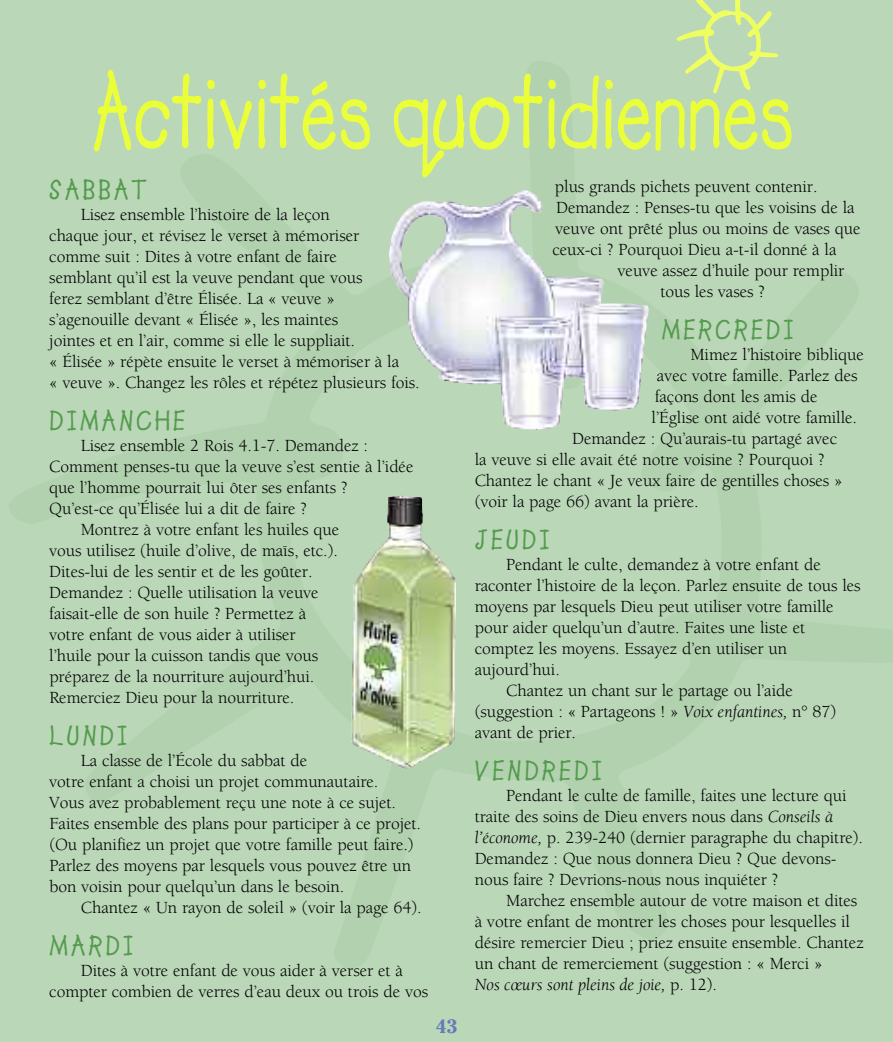
<style>
.page{position:relative;width:893px;height:1042px;background:#bad7b8}
.page>*{position:absolute;margin:0;border:0;box-sizing:border-box;transform-origin:0 0}
.t1{font:105px "Lemonade ICG Bold";color:#ebff38;scale:.75 1}
.t2{font:28px "Lemonade ICG Bold";letter-spacing:.1em;color:#549b4d}
.t3{font:700 19.25px "Cheltenham";color:#657cb8}
.t4{font:17.5px/21px "Berkeley";letter-spacing:-.005em;color:#000}
.s1{font-style:italic}
</style>
<div class="page">
<svg style="left:389px;top:93px;width:326px;height:337px"></svg>
<svg style="left:677px;top:0;width:101px;height:93px"></svg>
<img style="left:351px;top:495px;width:105px;height:274px">
<img style="left:511px;top:194px;width:118px;height:110px">
<h1 class="t1" style="left:92px;top:49px;width:938px">Activités quotidiennes</h1>
<h2 class="t2" style="left:49px;top:173px;width:100px">SABBAT</h2>
<p class="t4" style="left:49px;top:205px;width:372px;text-indent:32px">Lisez ensemble l’histoire de la leçon<br>chaque jour, et révisez le verset à mémoriser<br>comme suit : Dites à votre enfant de faire<br>semblant qu’il est la veuve pendant que vous<br>ferez semblant d’être Élisée. La « veuve »<br>s’agenouille devant « Élisée », les maintes<br>jointes et en l’air, comme si elle le suppliait.<br>« Élisée » répète ensuite le verset à mémoriser à la<br>« veuve ». Changez les rôles et répétez plusieurs fois.</p>
<h2 class="t2" style="left:49px;top:404px;width:137px">DIMANCHE</h2>
<p class="t4" style="left:81px;top:436px;width:289px">Lisez ensemble 2 Rois 4.1-7. Demandez :</p>
<p class="t4" style="left:49px;top:457px;width:366px">Comment penses-tu que la veuve s’est sentie à l’idée</p>
<p class="t4" style="left:49px;top:478px;width:300px">que l’homme pourrait lui ôter ses enfants ?</p>
<p class="t4" style="left:49px;top:499px;width:259px">Qu’est-ce qu’Élisée lui a dit de faire ?</p>
<p class="t4" style="left:81px;top:520px;width:260px">Montrez à votre enfant les huiles que</p>
<p class="t4" style="left:49px;top:541px;width:290px">vous utilisez (huile d’olive, de maïs, etc.).</p>
<p class="t4" style="left:49px;top:562px;width:265px">Dites-lui de les sentir et de les goûter.</p>
<p class="t4" style="left:49px;top:583px;width:271px">Demandez : Quelle utilisation la veuve</p>
<p class="t4" style="left:49px;top:604px;width:258px">faisait-elle de son huile ? Permettez à</p>
<p class="t4" style="left:49px;top:625px;width:248px">votre enfant de vous aider à utiliser</p>
<p class="t4" style="left:49px;top:646px;width:270px">l’huile pour la cuisson tandis que vous</p>
<p class="t4" style="left:49px;top:667px;width:267px">préparez de la nourriture aujourd’hui.</p>
<p class="t4" style="left:49px;top:688px;width:247px">Remerciez Dieu pour la nourriture.</p>
<h2 class="t2" style="left:49px;top:719px;width:79px">LUNDI</h2>
<p class="t4" style="left:49px;top:751px;width:373px;text-indent:31px">La classe de l’École du sabbat de<br>votre enfant a choisi un projet communautaire.<br>Vous avez probablement reçu une note à ce sujet.<br>Faites ensemble des plans pour participer à ce projet. (Ou planifiez un projet que votre famille peut faire.)<br>Parlez des moyens par lesquels vous pouvez être un bon voisin pour quelqu’un dans le besoin.</p>
<p class="t4" style="left:81px;top:898px;width:342px">Chantez « Un rayon de soleil » (voir la page 64).</p>
<h2 class="t2" style="left:49px;top:929px;width:85px">MARDI</h2>
<p class="t4" style="left:49px;top:961px;width:380px;text-align:center">Dites à votre enfant de vous aider à verser et à compter combien de verres d’eau deux ou trois de vos</p>
<p class="t4" style="left:552px;top:177px;width:310px">plus grands pichets peuvent contenir.<br>Demandez : Penses-tu que les voisins de la veuve ont prêté plus ou moins de vases que ceux-ci ? Pourquoi Dieu a-t-il donné à la</p>
<p class="t4" style="left:660px;top:261px;width:185px;text-indent:-43px">veuve assez d’huile pour remplir tous les vases ?</p>
<h2 class="t2" style="left:662px;top:313px;width:134px">MERCREDI</h2>
<p class="t4" style="left:690px;top:345px;width:175px">Mimez l’histoire biblique</p>
<p class="t4" style="left:657px;top:366px;width:202px">avec votre famille. Parlez des</p>
<p class="t4" style="left:655px;top:387px;width:164px">façons dont les amis de</p>
<p class="t4" style="left:652px;top:408px;width:207px">l’Église ont aidé votre famille.</p>
<p class="t4" style="left:572px;top:429px;width:266px">Demandez : Qu’aurais-tu partagé avec</p>
<p class="t4" style="left:475px;top:450px;width:351px">la veuve si elle avait été notre voisine ? Pourquoi ?</p>
<p class="t4" style="left:475px;top:471px;width:369px">Chantez le chant « Je veux faire de gentilles choses »</p>
<p class="t4" style="left:475px;top:492px;width:225px">(voir la page 66) avant la prière.</p>
<h2 class="t2" style="left:475px;top:523px;width:76px">JEUDI</h2>
<p class="t4" style="left:506px;top:555px;width:316px">Pendant le culte, demandez à votre enfant de</p>
<p class="t4" style="left:475px;top:576px;width:387px">raconter l’histoire de la leçon. Parlez ensuite de tous les</p>
<p class="t4" style="left:475px;top:597px;width:360px">moyens par lesquels Dieu peut utiliser votre famille</p>
<p class="t4" style="left:475px;top:618px;width:332px">pour aider quelqu’un d’autre. Faites une liste et</p>
<p class="t4" style="left:475px;top:639px;width:314px">comptez les moyens. Essayez d’en utiliser un</p>
<p class="t4" style="left:475px;top:660px;width:87px">aujourd’hui.</p>
<p class="t4" style="left:506px;top:681px;width:288px">Chantez un chant sur le partage ou l’aide</p>
<p class="t4" style="left:475px;top:702px;width:363px">(suggestion : « Partageons ! » <span class="s1">Voix enfantines,</span> n° 87)</p>
<p class="t4" style="left:475px;top:723px;width:103px">avant de prier.</p>
<h2 class="t2" style="left:475px;top:754px;width:129px">VENDREDI</h2>
<p class="t4" style="left:475px;top:786px;width:390px;text-indent:31px">Pendant le culte de famille, faites une lecture qui traite des soins de Dieu envers nous dans <span class="s1">Conseils à l’économe,</span> p. 239-240 (dernier paragraphe du chapitre).<br>Demandez : Que nous donnera Dieu ? Que devons&shy;nous faire ? Devrions-nous nous inquiéter ?</p>
<p class="t4" style="left:475px;top:891px;width:391px;text-indent:31px">Marchez ensemble autour de votre maison et dites à votre enfant de montrer les choses pour lesquelles il désire remercier Dieu ; priez ensuite ensemble. Chantez un chant de remerciement (suggestion : « Merci »<br><span class="s1">Nos cœurs sont pleins de joie,</span> p. 12).</p>
<p class="t3" style="left:436px;top:1019px;width:23px">43</p>
</div>
